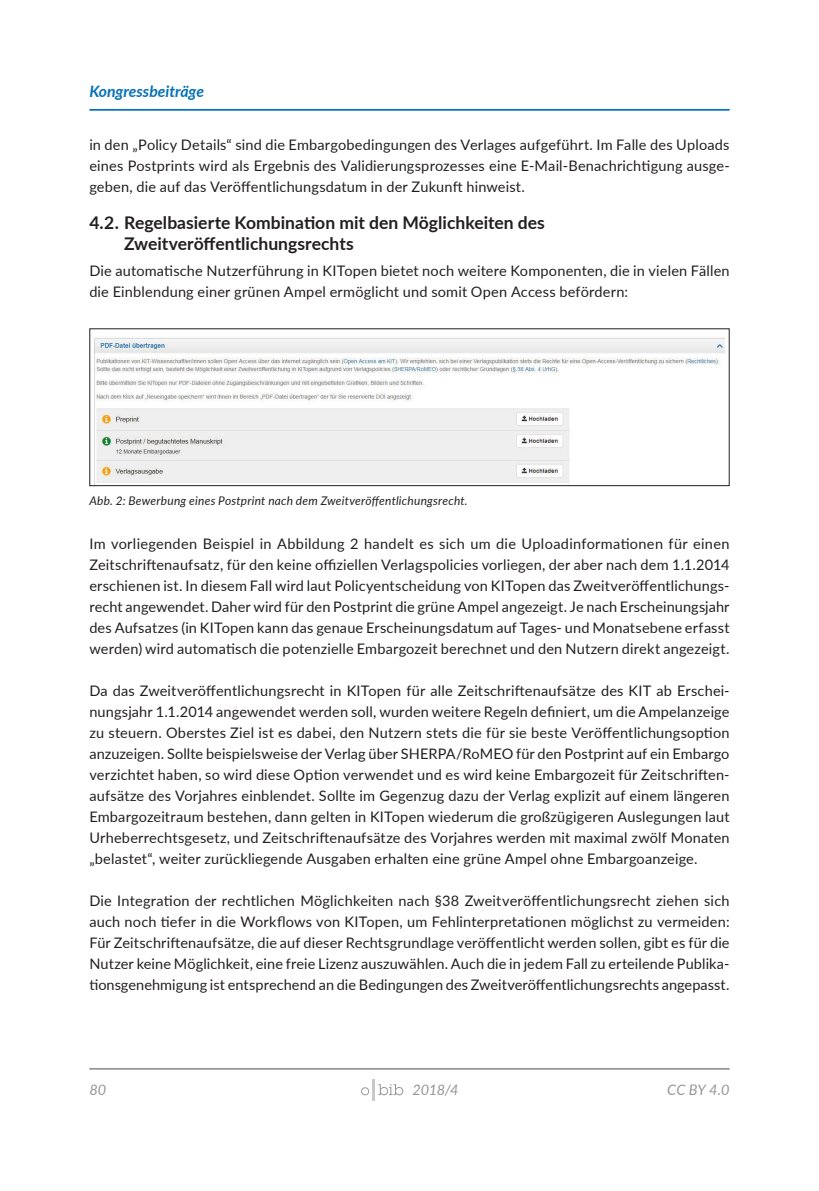
<style>
.page{position:relative;width:819px;height:1191px;background:#fff}
.page>*{position:absolute;margin:0;border:0;box-sizing:border-box;transform-origin:0 0}
.t1{font:700 17.5px/21px "Lato";color:#231f20}
.t2{font:italic 700 15.75px "Lato";color:#0571b9}
.t3{font:14.53px/21px "Lato";letter-spacing:.01em;color:#231f20;text-align:justify}
.t4{font:italic 14.53px "Lato";letter-spacing:-.015em;color:#949698}
.t5{font:11.9px "Lato Italic 2";letter-spacing:.02em;color:#231f20}
</style>
<div class="page">
<hr style="left:89px;top:1068px;width:640px;height:1px;background:#949698">
<hr style="left:372px;top:1079px;width:3px;height:21px;background:#c7c8ca">
<svg style="left:361px;top:1087px;width:8px;height:8px"></svg>
<svg style="left:378px;top:1084px;width:25px;height:11px"></svg>
<img style="left:94px;top:337px;width:630px;height:147px">
<div style="left:89px;top:328px;width:640px;height:158px;border:1px solid #231f20"></div>
<hr style="left:89px;top:109px;width:640px;height:2px;background:#0571b9">
<p class="t2" style="left:89px;top:80px;width:116px">Kongressbeiträge</p>
<p class="t3" style="left:89px;top:134px;width:642px">in den „Policy Details“ sind die Embargobedingungen des Verlages aufgeführt. Im Falle des Uploads eines Postprints wird als Ergebnis des Validierungsprozesses eine E-Mail-Benachrichtigung ausge&shy;geben, die auf das Veröffentlichungsdatum in der Zukunft hinweist.</p>
<p class="t1" style="left:124px;top:211px;width:422px;text-indent:-35px">4.2. Regelbasierte Kombination mit den Möglichkeiten des<br>Zweitveröffentlichungsrechts</p>
<p class="t3" style="left:89px;top:260px;width:641px">Die automatische Nutzerführung in KITopen bietet noch weitere Komponenten, die in vielen Fällen die Einblendung einer grünen Ampel ermöglicht und somit Open Access befördern:</p>
<p class="t5" style="left:89px;top:492px;width:380px">Abb. 2: Bewerbung eines Postprint nach dem Zweitveröffentlichungsrecht.</p>
<p class="t3" style="left:89px;top:533px;width:641px">Im vorliegenden Beispiel in Abbildung 2 handelt es sich um die Uploadinformationen für einen Zeitschriftenaufsatz, für den keine offiziellen Verlagspolicies vorliegen, der aber nach dem 1.1.2014 erschienen ist. In diesem Fall wird laut Policyentscheidung von KITopen das Zweitveröffentlichungs&shy;recht angewendet. Daher wird für den Postprint die grüne Ampel angezeigt. Je nach Erscheinungsjahr des Aufsatzes (in KITopen kann das genaue Erscheinungsdatum auf Tages- und Monatsebene erfasst werden) wird automatisch die potenzielle Embargozeit berechnet und den Nutzern direkt angezeigt.</p>
<p class="t3" style="left:89px;top:680px;width:641px">Da das Zweitveröffentlichungsrecht in KITopen für alle Zeitschriftenaufsätze des KIT ab Erschei&shy;nungsjahr 1.1.2014 angewendet werden soll, wurden weitere Regeln definiert, um die Ampelanzeige zu steuern. Oberstes Ziel ist es dabei, den Nutzern stets die für sie beste Veröffentlichungsoption anzuzeigen. Sollte beispielsweise der Verlag über SHERPA/RoMEO für den Postprint auf ein Embargo verzichtet haben, so wird diese Option verwendet und es wird keine Embargozeit für Zeitschriften&shy;aufsätze des Vorjahres einblendet. Sollte im Gegenzug dazu der Verlag explizit auf einem längeren Embargozeitraum bestehen, dann gelten in KITopen wiederum die großzügigeren Auslegungen laut Urheberrechtsgesetz, und Zeitschriftenaufsätze des Vorjahres werden mit maximal zwölf Monaten „belastet“, weiter zurückliegende Ausgaben erhalten eine grüne Ampel ohne Embargoanzeige.</p>
<p class="t3" style="left:89px;top:890px;width:641px">Die Integration der rechtlichen Möglichkeiten nach §38 Zweitveröffentlichungsrecht ziehen sich auch noch tiefer in die Workflows von KITopen, um Fehlinterpretationen möglichst zu vermeiden:<br>Für Zeitschriftenaufsätze, die auf dieser Rechtsgrundlage veröffentlicht werden sollen, gibt es für die Nutzer keine Möglichkeit, eine freie Lizenz auszuwählen. Auch die in jedem Fall zu erteilende Publika&shy;tionsgenehmigung ist entsprechend an die Bedingungen des Zweitveröffentlichungsrechts angepasst.</p>
<p class="t4" style="left:89px;top:1079px;width:18px">80</p>
<p class="t4" style="left:412px;top:1079px;width:48px">2018/4</p>
<p class="t4" style="left:667px;top:1079px;width:64px">CC BY 4.0</p>
</div>
